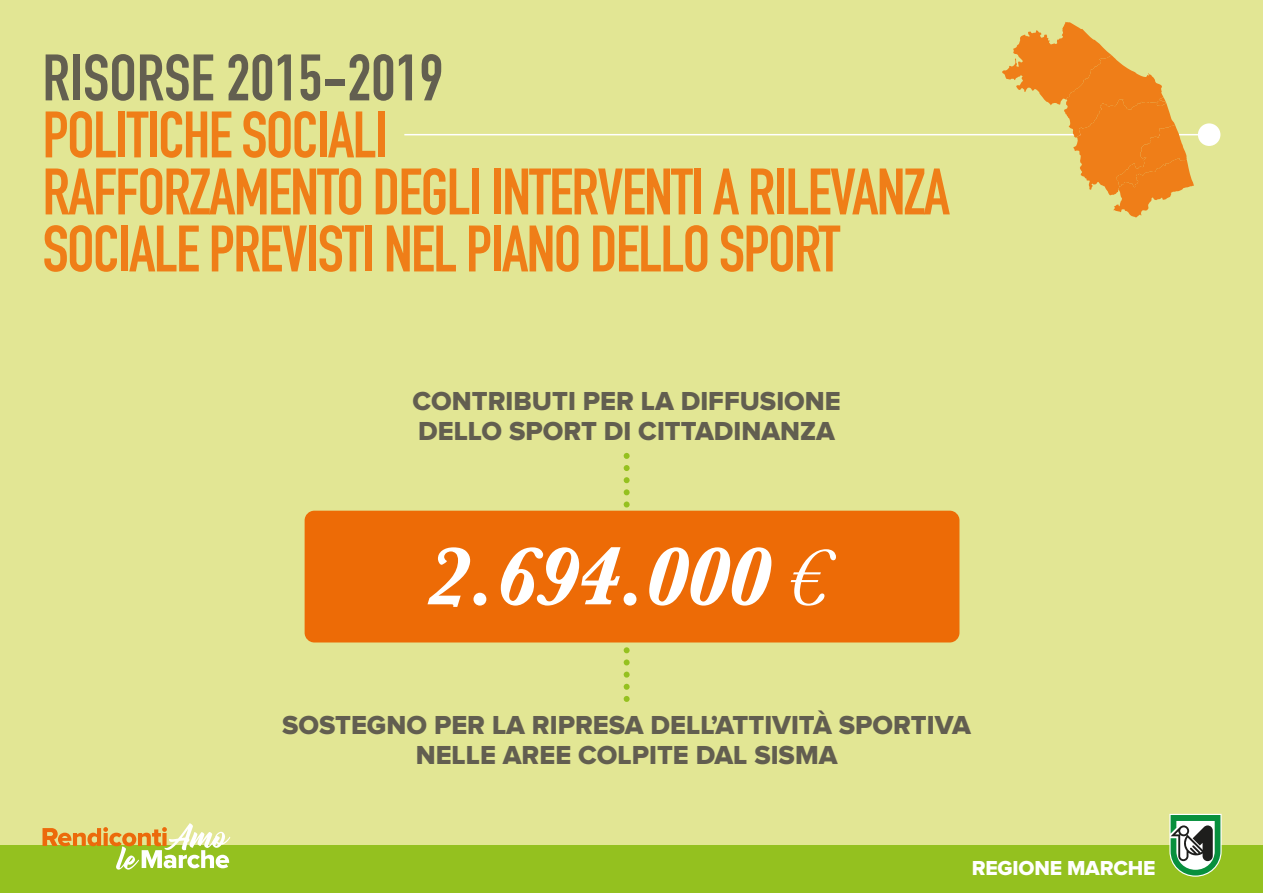
<style>
.page{position:relative;width:1263px;height:893px;background:#e2e694}
.page>*{position:absolute;margin:0;border:0;box-sizing:border-box;transform-origin:0 0}
.t1{font:italic 700 84px "Baskerville";letter-spacing:-.03em;color:#fff}
.t2{font:64.5px/57px "DIN Engschrift Std";letter-spacing:-.025em;color:#ef7e18}
.t3{font:64.5px "DIN Engschrift Std";color:#635f50}
.t4{font:27px/30px "Proxima Nova Extrabld";color:#625e50}
.t5{font:21px "Proxima Nova Extrabld";letter-spacing:-.01em;color:#fff}
.s1{font-weight:400}
</style>
<div class="page">
<div style="left:0;top:846px;width:1263px;height:47px;background:#94c11f"></div>
<svg style="left:1168px;top:813px;width:55px;height:64px;background:#7da97c"></svg>
<svg style="left:43px;top:823px;width:187px;height:47px"></svg>
<hr style="left:404px;top:134px;width:806px;height:1px;background:#fff">
<div style="left:1198px;top:123px;width:22px;height:23px;background:#fff;border-radius:50%"></div>
<svg style="left:1002px;top:22px;width:192px;height:196px"></svg>
<svg style="left:624px;top:456px;width:6px;height:245px"></svg>
<div style="left:305px;top:511px;width:654px;height:131px;background:#ed6b06;border-radius:10px"></div>
<h2 class="t3" style="left:43px;top:40px;width:402px">RISORSE 2015-2019</h2>
<h2 class="t2" style="left:43px;top:107px;width:909px">POLITICHE SOCIALI<br>RAFFORZAMENTO DEGLI INTERVENTI A RILEVANZA<br>SOCIALE PREVISTI NEL PIANO DELLO SPORT</h2>
<p class="t4" style="left:412px;top:387px;width:430px">CONTRIBUTI PER LA DIFFUSIONE<br>DELLO SPORT DI CITTADINANZA</p>
<h1 class="t1" style="left:426px;top:519px;width:403px">2.694.000 <span class="s1">€</span></h1>
<p class="t4" style="left:282px;top:711px;width:690px;text-align:center">SOSTEGNO PER LA RIPRESA DELL’ATTIVITÀ SPORTIVA<br>NELLE AREE COLPITE DAL SISMA</p>
<p class="t5" style="left:972px;top:858px;width:185px">REGIONE MARCHE</p>
</div>
